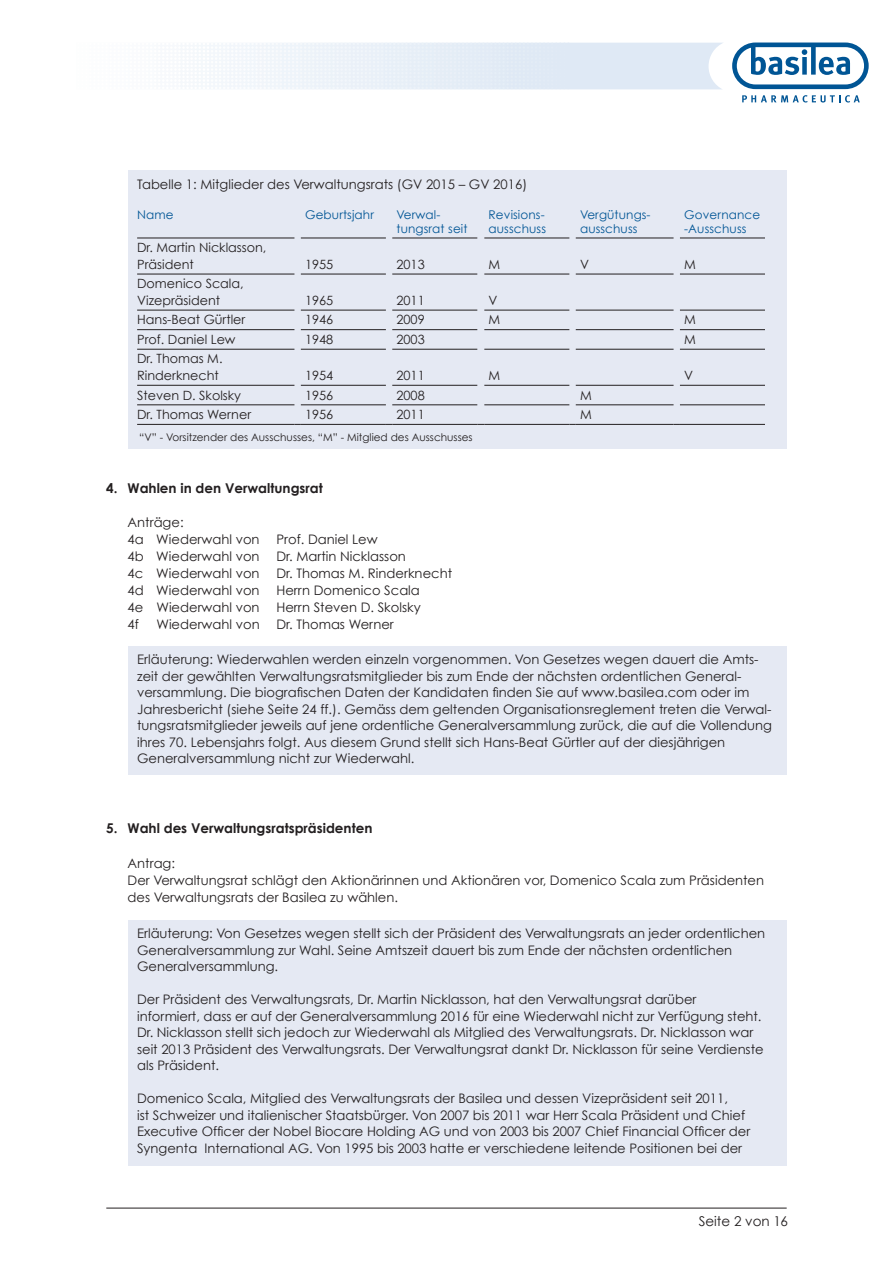
<style>
.page{position:relative;width:893px;height:1263px;background:#fff}
.page>*{position:absolute;margin:0;border:0;box-sizing:border-box;transform-origin:0 0}
.t1{font:700 13.5px "Century Gothic";color:#231f20}
.t2{font:13.5px "Century Gothic";color:#231f20}
.t3{font:13.2px/16.5px "Century Gothic";color:#231f20}
.t4{font:12.75px/16.5px "Century Gothic";color:#231f20}
.t5{font:12px/13.5px "Century Gothic";letter-spacing:.01em;color:#005595}
.t6{font:10.5px "Century Gothic";color:#231f20}
</style>
<div class="page">
<div style="left:129px;top:171px;width:658px;height:278px;background:#e5e9f3"></div>
<hr style="left:137px;top:274px;width:157px;height:1px;background:#231f20">
<hr style="left:301px;top:274px;width:85px;height:1px;background:#231f20">
<hr style="left:392px;top:274px;width:85px;height:1px;background:#231f20">
<hr style="left:484px;top:274px;width:85px;height:1px;background:#231f20">
<hr style="left:576px;top:274px;width:98px;height:1px;background:#231f20">
<hr style="left:680px;top:274px;width:85px;height:1px;background:#231f20">
<hr style="left:137px;top:310px;width:157px;height:1px;background:#231f20">
<hr style="left:301px;top:310px;width:85px;height:1px;background:#231f20">
<hr style="left:392px;top:310px;width:85px;height:1px;background:#231f20">
<hr style="left:484px;top:310px;width:85px;height:1px;background:#231f20">
<hr style="left:576px;top:310px;width:98px;height:1px;background:#231f20">
<hr style="left:680px;top:310px;width:85px;height:1px;background:#231f20">
<hr style="left:137px;top:329px;width:157px;height:1px;background:#231f20">
<hr style="left:301px;top:329px;width:85px;height:1px;background:#231f20">
<hr style="left:392px;top:329px;width:85px;height:1px;background:#231f20">
<hr style="left:484px;top:329px;width:85px;height:1px;background:#231f20">
<hr style="left:576px;top:329px;width:98px;height:1px;background:#231f20">
<hr style="left:680px;top:329px;width:85px;height:1px;background:#231f20">
<hr style="left:137px;top:349px;width:157px;height:1px;background:#231f20">
<hr style="left:301px;top:349px;width:85px;height:1px;background:#231f20">
<hr style="left:392px;top:349px;width:85px;height:1px;background:#231f20">
<hr style="left:484px;top:349px;width:85px;height:1px;background:#231f20">
<hr style="left:576px;top:349px;width:98px;height:1px;background:#231f20">
<hr style="left:680px;top:349px;width:85px;height:1px;background:#231f20">
<hr style="left:137px;top:385px;width:157px;height:1px;background:#231f20">
<hr style="left:301px;top:385px;width:85px;height:1px;background:#231f20">
<hr style="left:392px;top:385px;width:85px;height:1px;background:#231f20">
<hr style="left:484px;top:385px;width:85px;height:1px;background:#231f20">
<hr style="left:576px;top:385px;width:98px;height:1px;background:#231f20">
<hr style="left:680px;top:385px;width:85px;height:1px;background:#231f20">
<hr style="left:137px;top:238px;width:157px;height:1px;background:#231f20">
<hr style="left:301px;top:238px;width:85px;height:1px;background:#231f20">
<hr style="left:392px;top:238px;width:85px;height:1px;background:#231f20">
<hr style="left:484px;top:238px;width:85px;height:1px;background:#231f20">
<hr style="left:576px;top:238px;width:98px;height:1px;background:#231f20">
<hr style="left:680px;top:238px;width:85px;height:1px;background:#231f20">
<hr style="left:137px;top:405px;width:157px;height:1px;background:#231f20">
<hr style="left:301px;top:405px;width:85px;height:1px;background:#231f20">
<hr style="left:392px;top:405px;width:85px;height:1px;background:#231f20">
<hr style="left:484px;top:405px;width:85px;height:1px;background:#231f20">
<hr style="left:576px;top:405px;width:98px;height:1px;background:#231f20">
<hr style="left:680px;top:405px;width:85px;height:1px;background:#231f20">
<hr style="left:137px;top:424px;width:157px;height:1px;background:#231f20">
<hr style="left:301px;top:424px;width:85px;height:1px;background:#231f20">
<hr style="left:392px;top:424px;width:85px;height:1px;background:#231f20">
<hr style="left:484px;top:424px;width:85px;height:1px;background:#231f20">
<hr style="left:576px;top:424px;width:98px;height:1px;background:#231f20">
<hr style="left:680px;top:424px;width:85px;height:1px;background:#231f20">
<div style="left:129px;top:646px;width:658px;height:128px;background:#e5e9f3"></div>
<div style="left:129px;top:920px;width:658px;height:245px;background:#e5e9f3"></div>
<hr style="left:106px;top:1208px;width:681px;height:1px;background:#231f20">
<svg style="left:195px;top:43px;width:527px;height:46px"></svg>
<svg style="left:732px;top:43px;width:137px;height:46px"></svg>
<svg style="left:742px;top:95px;width:118px;height:8px"></svg>
<p class="t3" style="left:137px;top:176px;width:392px">Tabelle 1: Mitglieder des Verwaltungsrats (GV 2015 – GV 2016)</p>
<p class="t5" style="left:137px;top:208px;width:38px">Name</p>
<p class="t5" style="left:305px;top:208px;width:70px">Geburtsjahr</p>
<p class="t5" style="left:396px;top:208px;width:72px">Verwal&shy;tungsrat seit</p>
<p class="t5" style="left:489px;top:208px;width:59px">Revisions&shy;ausschuss</p>
<p class="t5" style="left:580px;top:208px;width:71px">Vergütungs&shy;ausschuss</p>
<p class="t5" style="left:684px;top:208px;width:78px">Governance -Ausschuss</p>
<p class="t4" style="left:137px;top:239px;width:131px">Dr. Martin Nicklasson,<br>Präsident</p>
<p class="t4" style="left:305px;top:256px;width:30px">1955</p>
<p class="t4" style="left:396px;top:256px;width:30px">2013</p>
<p class="t4" style="left:489px;top:256px;width:13px">M</p>
<p class="t4" style="left:580px;top:256px;width:10px">V</p>
<p class="t4" style="left:684px;top:256px;width:13px">M</p>
<p class="t4" style="left:137px;top:275px;width:108px">Domenico Scala,<br>Vizepräsident</p>
<p class="t4" style="left:305px;top:292px;width:30px">1965</p>
<p class="t4" style="left:396px;top:292px;width:30px">2011</p>
<p class="t4" style="left:489px;top:292px;width:10px">V</p>
<p class="t4" style="left:137px;top:311px;width:110px">Hans-Beat Gürtler</p>
<p class="t4" style="left:305px;top:311px;width:30px">1946</p>
<p class="t4" style="left:396px;top:311px;width:30px">2009</p>
<p class="t4" style="left:489px;top:311px;width:13px">M</p>
<p class="t4" style="left:684px;top:311px;width:13px">M</p>
<p class="t4" style="left:137px;top:331px;width:100px">Prof. Daniel Lew</p>
<p class="t4" style="left:305px;top:331px;width:30px">1948</p>
<p class="t4" style="left:396px;top:331px;width:30px">2003</p>
<p class="t4" style="left:684px;top:331px;width:13px">M</p>
<p class="t4" style="left:137px;top:350px;width:87px">Dr. Thomas M.<br>Rinderknecht</p>
<p class="t4" style="left:305px;top:367px;width:30px">1954</p>
<p class="t4" style="left:396px;top:367px;width:30px">2011</p>
<p class="t4" style="left:489px;top:367px;width:13px">M</p>
<p class="t4" style="left:684px;top:367px;width:10px">V</p>
<p class="t4" style="left:137px;top:386px;width:106px">Steven D. Skolsky</p>
<p class="t4" style="left:305px;top:386px;width:30px">1956</p>
<p class="t4" style="left:396px;top:386px;width:30px">2008</p>
<p class="t4" style="left:580px;top:386px;width:13px">M</p>
<p class="t4" style="left:137px;top:406px;width:116px">Dr. Thomas Werner</p>
<p class="t4" style="left:305px;top:406px;width:30px">1956</p>
<p class="t4" style="left:396px;top:406px;width:30px">2011</p>
<p class="t4" style="left:580px;top:406px;width:13px">M</p>
<p class="t6" style="left:139px;top:431px;width:335px">“V” - Vorsitzender des Ausschusses, “M” - Mitglied des Ausschusses</p>
<p class="t1" style="left:106px;top:480px;width:218px">4. Wahlen in den Verwaltungsrat</p>
<p class="t3" style="left:128px;top:514px;width:134px;line-height:17px">Anträge:<br>4a Wiederwahl von</p>
<p class="t3" style="left:276px;top:531px;width:103px">Prof. Daniel Lew</p>
<p class="t3" style="left:128px;top:548px;width:134px">4b Wiederwahl von</p>
<p class="t3" style="left:276px;top:548px;width:131px">Dr. Martin Nicklasson</p>
<p class="t3" style="left:128px;top:565px;width:134px">4c Wiederwahl von</p>
<p class="t3" style="left:276px;top:565px;width:177px">Dr. Thomas M. Rinderknecht</p>
<p class="t3" style="left:128px;top:582px;width:134px">4d Wiederwahl von</p>
<p class="t3" style="left:276px;top:582px;width:145px">Herrn Domenico Scala</p>
<p class="t3" style="left:128px;top:599px;width:134px">4e Wiederwahl von</p>
<p class="t3" style="left:276px;top:599px;width:146px">Herrn Steven D. Skolsky</p>
<p class="t3" style="left:128px;top:616px;width:13px">4f</p>
<p class="t3" style="left:156px;top:616px;width:105px">Wiederwahl von</p>
<p class="t3" style="left:276px;top:616px;width:119px">Dr. Thomas Werner</p>
<p class="t3" style="left:137px;top:651px;width:636px">Erläuterung: Wiederwahlen werden einzeln vorgenommen. Von Gesetzes wegen dauert die Amts&shy;zeit der gewählten Verwaltungsratsmitglieder bis zum Ende der nächsten ordentlichen General&shy;versammlung. Die biografischen Daten der Kandidaten finden Sie auf www.basilea.com oder im Jahresbericht (siehe Seite 24 ff.). Gemäss dem geltenden Organisationsreglement treten die Verwal&shy;tungsratsmitglieder jeweils auf jene ordentliche Generalversammlung zurück, die auf die Vollendung ihres 70. Lebensjahrs folgt. Aus diesem Grund stellt sich Hans-Beat Gürtler auf der diesjährigen Generalversammlung nicht zur Wiederwahl.</p>
<p class="t1" style="left:106px;top:820px;width:268px">5. Wahl des Verwaltungsratspräsidenten</p>
<p class="t3" style="left:128px;top:854px;width:638px;line-height:17px">Antrag:<br>Der Verwaltungsrat schlägt den Aktionärinnen und Aktionären vor, Domenico Scala zum Präsidenten des Verwaltungsrats der Basilea zu wählen.</p>
<p class="t3" style="left:137px;top:925px;width:630px">Erläuterung: Von Gesetzes wegen stellt sich der Präsident des Verwaltungsrats an jeder ordentlichen<br>Generalversammlung zur Wahl. Seine Amtszeit dauert bis zum Ende der nächsten ordentlichen<br>Generalversammlung.</p>
<p class="t3" style="left:137px;top:991px;width:628px">Der Präsident des Verwaltungsrats, Dr. Martin Nicklasson, hat den Verwaltungsrat darüber<br>informiert, dass er auf der Generalversammlung 2016 für eine Wiederwahl nicht zur Verfügung steht.<br>Dr. Nicklasson stellt sich jedoch zur Wiederwahl als Mitglied des Verwaltungsrats. Dr. Nicklasson war seit 2013 Präsident des Verwaltungsrats. Der Verwaltungsrat dankt Dr. Nicklasson für seine Verdienste als Präsident.</p>
<p class="t3" style="left:137px;top:1090px;width:615px">Domenico Scala, Mitglied des Verwaltungsrats der Basilea und dessen Vizepräsident seit 2011,<br>ist Schweizer und italienischer Staatsbürger. Von 2007 bis 2011 war Herr Scala Präsident und Chief Executive Officer der Nobel Biocare Holding AG und von 2003 bis 2007 Chief Financial Officer der Syngenta International AG. Von 1995 bis 2003 hatte er verschiedene leitende Positionen bei der</p>
<p class="t2" style="left:699px;top:1213px;width:91px">Seite 2 von 16</p>
</div>
